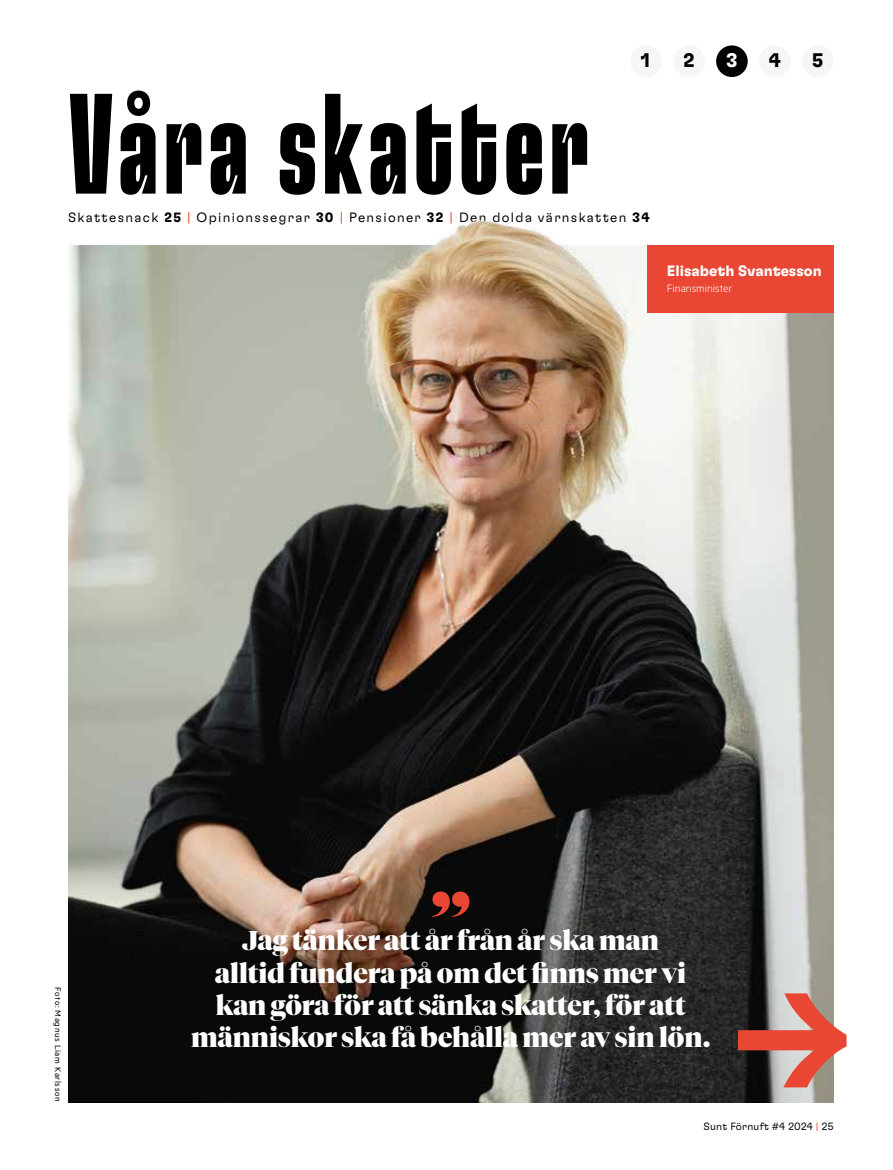
<style>
.page{position:relative;width:893px;height:1170px;background:#fff}
.page>*{position:absolute;margin:0;border:0;box-sizing:border-box;transform-origin:0 0}
.t1{font:700 142.5px "GT Flexa X Compressed";letter-spacing:.035em;color:#000}
.t2{font:900 27px/32.4px "Tiempos Fine";color:#fff;text-align:center}
.t3{font:700 19.65px "GT Flexa";color:#000}
.t4{font:700 19.65px "GT Flexa";color:#fff}
.t5{font:700 15px "GT Flexa";color:#fff}
.t6{font:300 13.5px "GT Flexa";letter-spacing:.1em;color:#000}
.t7{font:300 12px "Metric";color:#fff}
.t8{font:300 10.5px "GT Flexa";letter-spacing:.025em;color:#000}
.t9{font:9.3px "Metric";letter-spacing:.06em;color:#000}
.s1{font-weight:700}
.s2{color:#e94734}
</style>
<div class="page">
<div style="left:630px;top:45px;width:32px;height:32px;background:#f6f6f6;border-radius:50%"></div>
<div style="left:673px;top:45px;width:32px;height:32px;background:#f6f6f6;border-radius:50%"></div>
<div style="left:716px;top:45px;width:32px;height:32px;background:#000;border-radius:50%"></div>
<div style="left:759px;top:45px;width:32px;height:32px;background:#f6f6f6;border-radius:50%"></div>
<div style="left:802px;top:45px;width:31px;height:32px;background:#f6f6f6;border-radius:50%"></div>
<svg style="left:833px;top:993px;width:13px;height:94px"></svg>
<img style="left:68px;top:219px;width:765px;height:883px">
<p class="t3" style="left:641px;top:48px;width:11px">1</p>
<p class="t3" style="left:683px;top:48px;width:13px">2</p>
<p class="t4" style="left:726px;top:48px;width:12px">3</p>
<p class="t3" style="left:769px;top:48px;width:13px">4</p>
<p class="t3" style="left:812px;top:48px;width:13px">5</p>
<h1 class="t1" style="left:68px;top:62px;width:522px">Våra skatter</h1>
<p class="t6" style="left:68px;top:209px;width:583px">Skattesnack <span class="s1">25</span> <span class="s2">|</span> Opinionssegrar <span class="s1">30</span> <span class="s2">|</span> Pensioner <span class="s1">32</span> <span class="s2">|</span> Den dolda värnskatten <span class="s1">34</span></p>
<p class="t5" style="left:667px;top:261px;width:156px">Elisabeth Svantesson</p>
<p class="t7" style="left:667px;top:281px;width:67px">Finansminister</p>
<p class="t9" style="left:64px;top:987px;width:115px;rotate:90deg">Foto: Magnus Liam Karlsson</p>
<p class="t2" style="left:191px;top:924px;width:521px">Jag tänker att år från år ska man<br>alltid fundera på om det finns mer vi kan göra för att sänka skatter, för att människor ska få behålla mer av sin lön.</p>
<p class="t8" style="left:704px;top:1119px;width:131px">Sunt Förnuft #4 2024 <span class="s2">|</span> 25</p>
</div>
